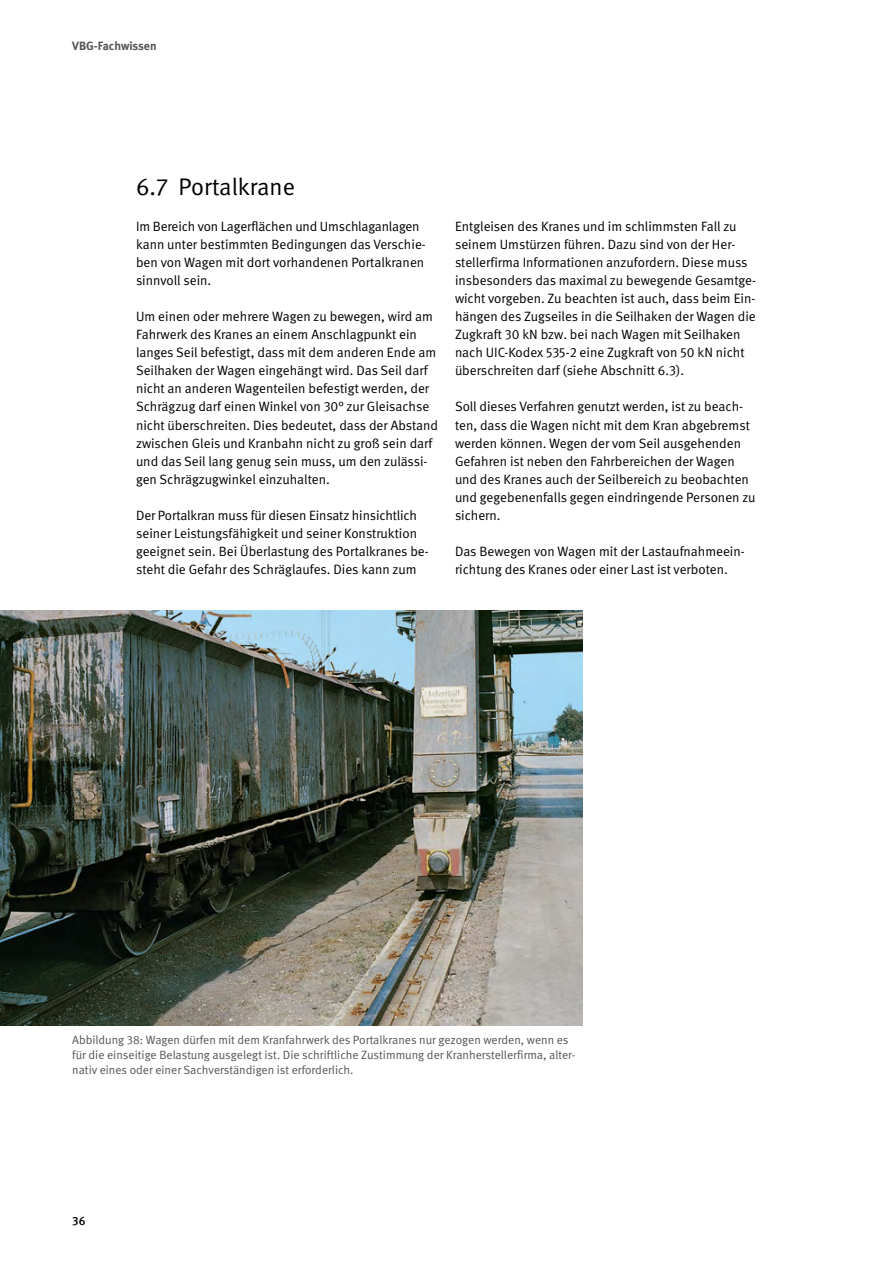
<style>
.page{position:relative;width:893px;height:1263px;background:#fff}
.page>*{position:absolute;margin:0;border:0;box-sizing:border-box;transform-origin:0 0}
.t1{font:24px "DGUV Meta";color:#000}
.Fließtext{font:13.5px/18px "DGUV Meta";color:#000}
.BU{font:12px/15px "DGUV Meta";color:#565655}
.t2{font:700 12px "DGUV Meta";letter-spacing:-.005em;color:#565655}
.t3{font:500 12px "DGUV Meta";color:#000}
</style>
<div class="page">
<img style="left:0;top:610px;width:583px;height:416px">
<p class="t2" style="left:72px;top:39px;width:86px">VBG-Fachwissen</p>
<p class="t1" style="left:136px;top:172px;width:160px">6.7 Portalkrane</p>
<p class="Fließtext" style="left:136px;top:217px;width:291px">Im Bereich von Lagerflächen und Umschlaganlagen kann unter bestimmten Bedingungen das Verschie&shy;ben von Wagen mit dort vorhandenen Portalkranen sinnvoll sein.</p>
<p class="Fließtext" style="left:136px;top:308px;width:303px">Um einen oder mehrere Wagen zu bewegen, wird am Fahrwerk des Kranes an einem Anschlagpunkt ein langes Seil befestigt, dass mit dem anderen Ende am Seilhaken der Wagen eingehängt wird. Das Seil darf nicht an anderen Wagenteilen befestigt werden, der Schrägzug darf einen Winkel von 30° zur Gleisachse nicht überschreiten. Dies bedeutet, dass der Abstand zwischen Gleis und Kranbahn nicht zu groß sein darf und das Seil lang genug sein muss, um den zulässi&shy;gen Schrägzugwinkel einzuhalten.</p>
<p class="Fließtext" style="left:136px;top:506px;width:294px">Der Portalkran muss für diesen Einsatz hinsichtlich seiner Leistungsfähigkeit und seiner Konstruktion geeignet sein. Bei Überlastung des Portalkranes be&shy;steht die Gefahr des Schräglaufes. Dies kann zum</p>
<p class="Fließtext" style="left:455px;top:217px;width:302px">Entgleisen des Kranes und im schlimmsten Fall zu seinem Umstürzen führen. Dazu sind von der Her&shy;stellerfirma Informationen anzufordern. Diese muss insbesonders das maximal zu bewegende Gesamtge&shy;wicht vorgeben. Zu beachten ist auch, dass beim Ein&shy;hängen des Zugseiles in die Seilhaken der Wagen die Zugkraft 30 kN bzw. bei nach Wagen mit Seilhaken nach UIC-Kodex 535-2 eine Zugkraft von 50 kN nicht überschreiten darf (siehe Abschnitt 6.3).</p>
<p class="Fließtext" style="left:455px;top:398px;width:302px">Soll dieses Verfahren genutzt werden, ist zu beach&shy;ten, dass die Wagen nicht mit dem Kran abgebremst werden können. Wegen der vom Seil ausgehenden Gefahren ist neben den Fahrbereichen der Wagen und des Kranes auch der Seilbereich zu beobachten und gegebenenfalls gegen eindringende Personen zu sichern.</p>
<p class="Fließtext" style="left:455px;top:543px;width:291px">Das Bewegen von Wagen mit der Lastaufnahmeein&shy;richtung des Kranes oder einer Last ist verboten.</p>
<p class="BU" style="left:72px;top:1032px;width:505px">Abbildung 38: Wagen dürfen mit dem Kranfahrwerk des Portalkranes nur gezogen werden, wenn es für die einseitige Belastung ausgelegt ist. Die schriftliche Zustimmung der Kranherstellerfirma, alter&shy;nativ eines oder einer Sachverständigen ist erforderlich.</p>
<p class="t3" style="left:72px;top:1213px;width:15px">36</p>
</div>
